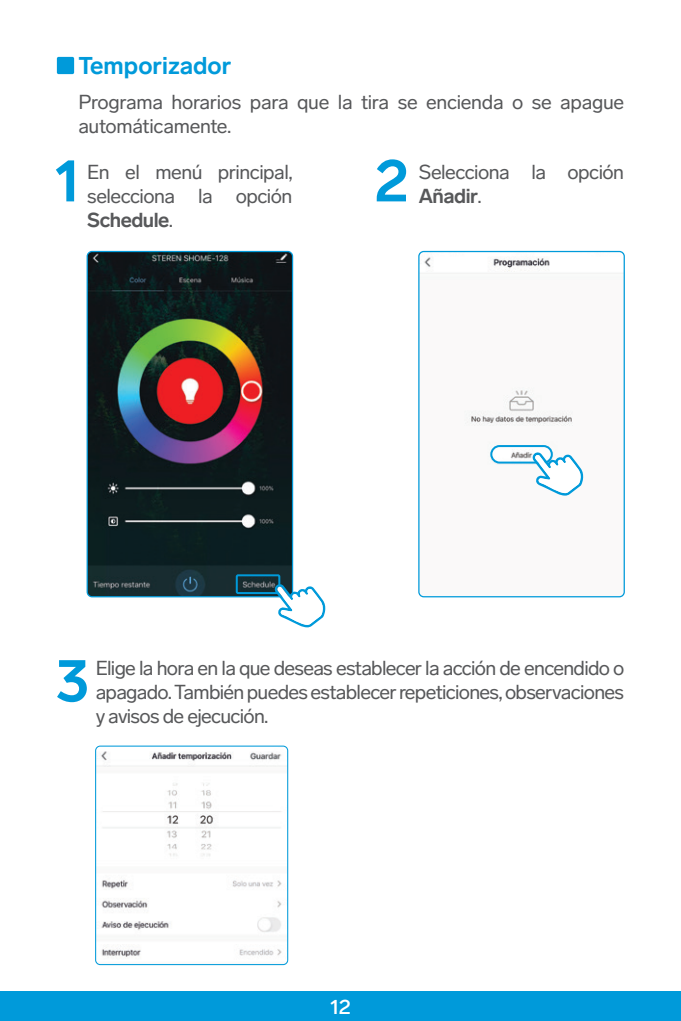
<style>
.page{position:relative;width:681px;height:1021px;background:#fff}
.page>*{position:absolute;margin:0;border:0;box-sizing:border-box;transform-origin:0 0}
.t1{font:700 60.4px "Lab Grotesque";color:#009ada;scale:.95 1}
.t2{font:700 24px "Lab Grotesque";color:#009ada}
.t3{font:500 20.8px "Lab Grotesque";color:#fff}
.t4{font:20px/24px "Lab Grotesque";letter-spacing:-.025em;color:#57585a;text-align:justify}
.t5{font:700 20px "Lab Grotesque";letter-spacing:-.025em;color:#57585a}
.s1{font-weight:700}
.s2{font-weight:400}
</style>
<div class="page">
<div style="left:0;top:991px;width:680px;height:29px;background:#009ada"></div>
<div style="left:57px;top:57px;width:17px;height:17px;background:#009ada;border-radius:2px"></div>
<img style="left:88px;top:251px;width:203px;height:344px">
<div style="left:86px;top:251px;width:207px;height:346px;border:1px solid #009ada;border-radius:5px"></div>
<img style="left:418px;top:251px;width:206px;height:345px">
<div style="left:418px;top:251px;width:206px;height:346px;border:1px solid #009ada;border-radius:5px"></div>
<img style="left:97px;top:747px;width:189px;height:216px">
<div style="left:95px;top:745px;width:193px;height:220px;border:1px solid #009ada;border-radius:5px"></div>
<div style="left:236px;top:574px;width:44px;height:20px;border:2px solid #009ada"></div>
<svg style="left:274px;top:583px;width:51px;height:44px"></svg>
<div style="left:490px;top:445px;width:62px;height:18px;border:2px solid #009ada;border-radius:8px"></div>
<svg style="left:531px;top:452px;width:52px;height:43px"></svg>
<p class="t2" style="left:78px;top:51px;width:154px">Temporizador</p>
<p class="t4" style="left:78px;top:90px;width:547px">Programa horarios para que la tira se encienda o se apague automáticamente.</p>
<h1 class="t1" style="left:55px;top:144px;width:29px">1</h1>
<p class="t4" style="left:87px;top:160px;width:207px">En el menú principal, selecciona la opción <span class="s1">Schedule</span>.</p>
<h1 class="t1" style="left:374px;top:144px;width:37px">2</h1>
<p class="t4" style="left:418px;top:160px;width:207px">Selecciona la opción</p>
<p class="t5" style="left:418px;top:184px;width:64px">Añadir<span class="s2">.</span></p>
<h1 class="t1" style="left:56px;top:644px;width:37px">3</h1>
<p class="t4" style="left:96px;top:656px;width:530px">Elige la hora en la que deseas establecer la acción de encendido o apagado. También puedes establecer repeticiones, observaciones y avisos de ejecución.</p>
<p class="t3" style="left:330px;top:994px;width:22px">12</p>
</div>
